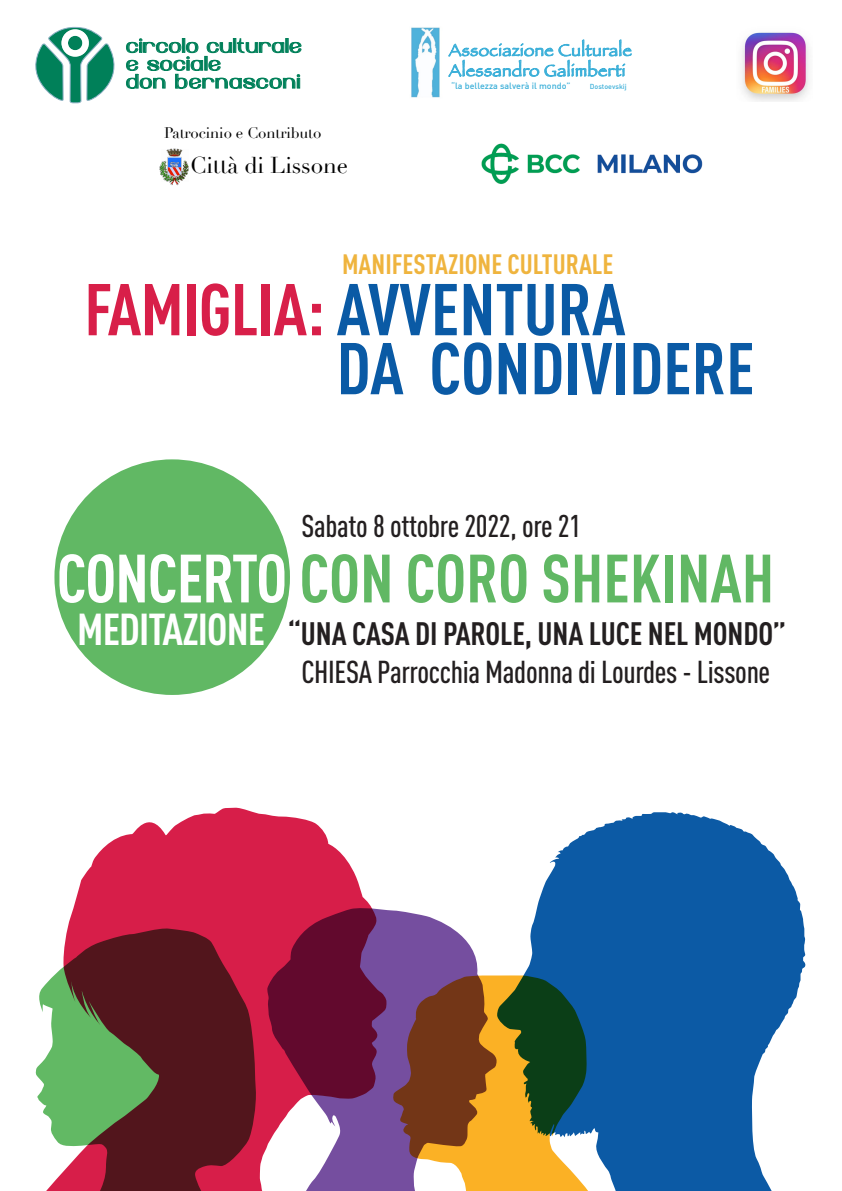
<style>
.page{position:relative;width:842px;height:1191px;background:#fff}
.page>*{position:absolute;margin:0;border:0;box-sizing:border-box;transform-origin:0 0}
.t1{font:700 72px "DIN Cond";letter-spacing:-.01em;color:#d81f49}
.t2{font:700 72px "DIN Cond";color:#0a5aa5}
.t3{font:700 67.1px "DIN Cond";color:#61b864}
.t4{font:700 44.1px "DIN Cond";letter-spacing:-.02em;color:#fff}
.t5{font:700 32px "DIN Cond";letter-spacing:-.005em;color:#231f20}
.t6{font:500 31.3px "DIN Cond";letter-spacing:-.01em;color:#231f20}
.t7{font:500 31px "DIN Cond";letter-spacing:-.01em;color:#231f20}
.t8{font:700 27.7px "DIN Cond";color:#efb43e}
.t9{font:22.5px "Didot";letter-spacing:-.005em;color:#000}
.t10{font:18.4px "Yiggivoo Unicode";letter-spacing:.01em;color:#008059}
.t11{font:16.9px "Papyrus";letter-spacing:.03em;color:#3db0d9}
.t12{font:15px "Didot";letter-spacing:-.005em;color:#000}
.t13{font:500 8.9px "DIN Alternate";color:#3db0d9}
.t14{font:500 7.1px "DIN Alternate";color:#3db0d9}
.s1{color:#0a5aa5}
.s2{color:#fff}
</style>
<div class="page">
<svg style="left:35px;top:807px;width:337px;height:384px"></svg>
<svg style="left:497px;top:812px;width:308px;height:379px;fill:#0c5aa5"></svg>
<svg style="left:267px;top:908px;width:229px;height:283px;background:#945468"></svg>
<svg style="left:35px;top:27px;width:266px;height:76px"></svg>
<div style="left:62px;top:29px;width:27px;height:28px;border:6px solid #fff;border-radius:50%"></div>
<img style="left:159px;top:148px;width:30px;height:38px">
<img style="left:411px;top:27px;width:29px;height:71px">
<svg style="left:448px;top:39px;width:184px;height:38px"></svg>
<img style="left:481px;top:143px;width:222px;height:41px">
<img style="left:741px;top:32px;width:68px;height:70px">
<div style="left:54px;top:459px;width:236px;height:236px;background:#61b864;border-radius:50%"></div>
<p class="t10" style="left:127px;top:31px;width:178px">circolo culturale</p>
<p class="t10" style="left:127px;top:49px;width:97px">e sociale</p>
<p class="t10" style="left:127px;top:67px;width:176px">don bernasconi</p>
<p class="t12" style="left:164px;top:124px;width:159px">Patrocinio e Contributo</p>
<p class="t9" style="left:190px;top:151px;width:159px">Città di Lissone</p>
<p class="t11" style="left:449px;top:40px;width:184px">Associazione Culturale</p>
<p class="t11" style="left:449px;top:60px;width:178px">Alessandro Galimberti</p>
<p class="t13" style="left:451px;top:80px;width:121px">“la bellezza salverà il mondo”</p>
<p class="t14" style="left:590px;top:81px;width:38px">Dostoevskij</p>
<p class="t8" style="left:342px;top:248px;width:273px">MANIFESTAZIONE CULTURALE</p>
<p class="t1" style="left:84px;top:266px;width:543px">FAMIGLIA: <span class="s1">AVVENTURA</span></p>
<p class="t2" style="left:337px;top:325px;width:419px">DA CONDIVIDERE</p>
<p class="t7" style="left:301px;top:507px;width:281px">Sabato 8 ottobre 2022, ore 21</p>
<p class="t3" style="left:57px;top:537px;width:719px"><span class="s2">CONCERTO</span> CON CORO SHEKINAH</p>
<p class="t4" style="left:77px;top:602px;width:190px">MEDITAZIONE</p>
<p class="t5" style="left:288px;top:614px;width:500px">“UNA CASA DI PAROLE, UNA LUCE NEL MONDO”</p>
<p class="t6" style="left:301px;top:653px;width:470px">CHIESA Parrocchia Madonna di Lourdes - Lissone</p>
</div>
